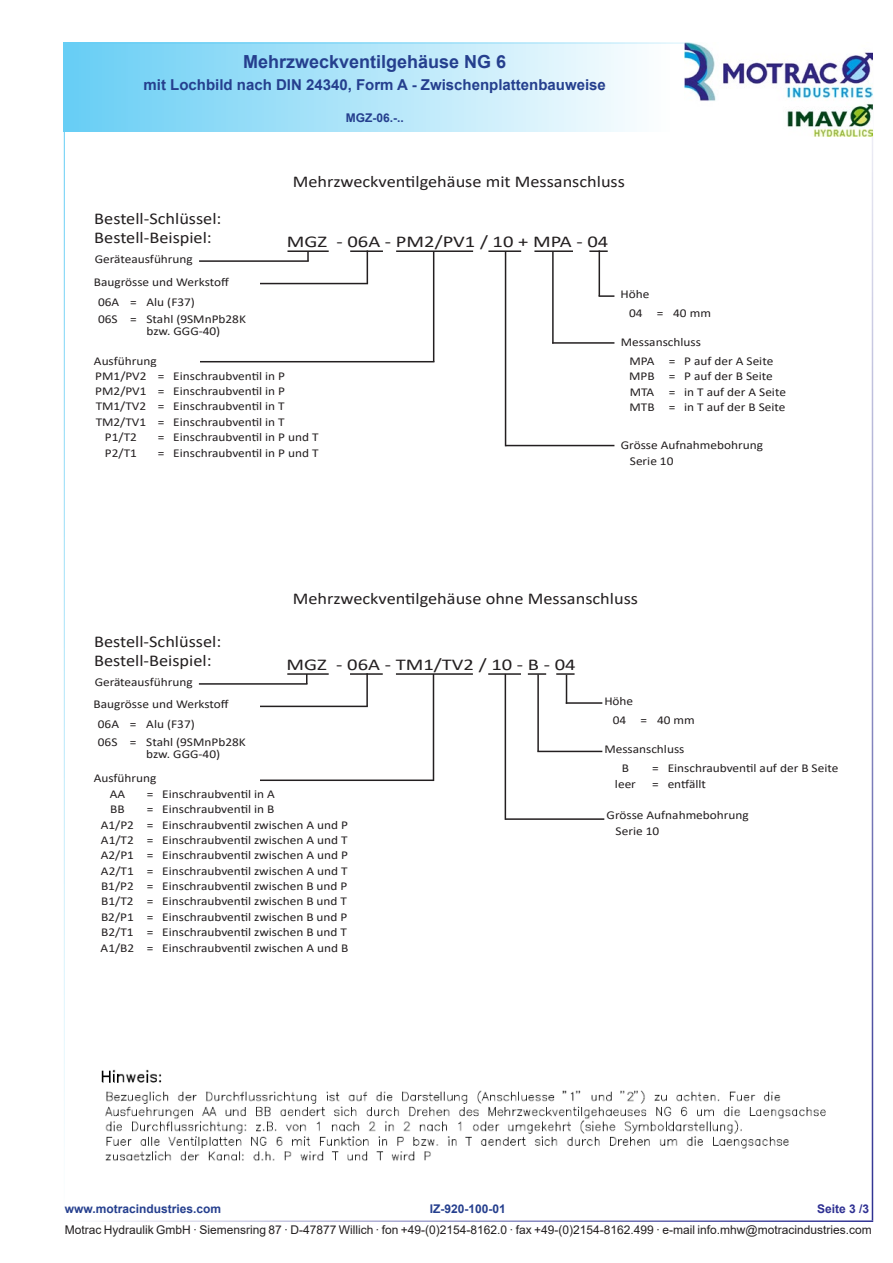
<style>
.page{position:relative;width:893px;height:1263px;background:#fff}
.page>*{position:absolute;margin:0;border:0;box-sizing:border-box;transform-origin:0 0}
.t1{font:700 18px "Arial";color:#253f8e}
.t2{font:16.5px/19.2px "Calibri";color:#231f20;scale:1.11 1}
.t3{font:16.5px "Calibri";color:#231f20;scale:1.25 1}
.t4{font:700 15px "Arial";color:#253f8e}
.t5{font:12px/15.5px "Calibri";color:#231f20;scale:1.11 1}
.t6{font:12px "Arial";color:#231f20}
.t7{font:700 12px "Arial";color:#253f8e}
.t8{font:700 12px "Arial";color:#2e3092}
</style>
<div class="page">
<div style="left:64px;top:43px;width:606px;height:89px;background:linear-gradient(to right,#66cef5,#fdfefe)"></div>
<hr style="left:64px;top:43px;width:808px;height:1px;background:#67cef5">
<hr style="left:64px;top:1220px;width:809px;height:2px;background:#2e3092">
<hr style="left:64px;top:43px;width:1px;height:1177px;background:#67cef5">
<hr style="left:872px;top:43px;width:1px;height:1177px;background:#2e3092">
<img style="left:685px;top:43px;width:187px;height:93px">
<hr style="left:266px;top:376px;width:95px;height:1px;background:#231f20">
<hr style="left:287px;top:250px;width:42px;height:2px;background:#231f20">
<hr style="left:350px;top:250px;width:33px;height:2px;background:#231f20">
<hr style="left:396px;top:250px;width:77px;height:2px;background:#231f20">
<svg style="left:589px;top:250px;width:19px;height:2px"></svg>
<hr style="left:534px;top:250px;width:39px;height:2px;background:#231f20">
<svg style="left:307px;top:252px;width:2px;height:8px"></svg>
<hr style="left:367px;top:250px;width:1px;height:33px;background:#231f20">
<hr style="left:433px;top:251px;width:1px;height:111px;background:#231f20">
<hr style="left:552px;top:252px;width:2px;height:92px;background:#231f20">
<hr style="left:599px;top:250px;width:1px;height:46px;background:#231f20">
<hr style="left:199px;top:260px;width:110px;height:2px;background:#231f20">
<hr style="left:232px;top:283px;width:136px;height:1px;background:#231f20">
<svg style="left:599px;top:295px;width:15px;height:2px"></svg>
<hr style="left:552px;top:342px;width:62px;height:2px;background:#231f20">
<hr style="left:188px;top:361px;width:246px;height:1px;background:#231f20">
<hr style="left:488px;top:250px;width:33px;height:2px;background:#231f20">
<hr style="left:505px;top:251px;width:1px;height:195px;background:#231f20">
<hr style="left:506px;top:445px;width:108px;height:1px;background:#231f20">
<div style="left:94px;top:356px;width:105px;height:16px;background:#fff"></div>
<div style="left:90px;top:367px;width:234px;height:98px;background:#fff"></div>
<div style="left:94px;top:276px;width:166px;height:16px;background:#fff"></div>
<hr style="left:287px;top:673px;width:42px;height:2px;background:#231f20">
<hr style="left:350px;top:673px;width:33px;height:2px;background:#231f20">
<hr style="left:396px;top:673px;width:77px;height:2px;background:#231f20">
<hr style="left:366px;top:673px;width:2px;height:33px;background:#231f20">
<hr style="left:433px;top:674px;width:1px;height:107px;background:#231f20">
<svg style="left:556px;top:673px;width:19px;height:31px"></svg>
<hr style="left:199px;top:683px;width:108px;height:2px;background:#231f20">
<hr style="left:232px;top:706px;width:136px;height:1px;background:#231f20">
<hr style="left:566px;top:702px;width:36px;height:2px;background:#231f20">
<hr style="left:188px;top:779px;width:245px;height:2px;background:#231f20">
<hr style="left:488px;top:673px;width:33px;height:2px;background:#231f20">
<hr style="left:505px;top:674px;width:1px;height:146px;background:#231f20">
<hr style="left:537px;top:751px;width:65px;height:1px;background:#231f20">
<div style="left:94px;top:772px;width:166px;height:16px;background:#fff"></div>
<div style="left:94px;top:699px;width:165px;height:16px;background:#fff"></div>
<img style="left:101px;top:1069px;width:725px;height:92px">
<hr style="left:505px;top:818px;width:99px;height:2px;background:#231f20">
<svg style="left:528px;top:673px;width:18px;height:2px"></svg>
<hr style="left:537px;top:674px;width:2px;height:77px;background:#231f20">
<h1 class="t1" style="left:243px;top:49px;width:265px">Mehrzweckventilgehäuse NG 6</h1>
<p class="t4" style="left:144px;top:74px;width:464px">mit Lochbild nach DIN 24340, Form A - Zwischenplattenbauweise</p>
<p class="t7" style="left:346px;top:109px;width:60px">MGZ-06.-..</p>
<h2 class="t2" style="left:94px;top:208px;width:116px">Bestell-Schlüssel:<br>Bestell-Beispiel:</h2>
<p class="t5" style="left:95px;top:251px;width:90px">Geräteausführung</p>
<p class="t5" style="left:94px;top:273px;width:123px">Baugrösse und Werkstoff</p>
<h2 class="t2" style="left:293px;top:172px;width:301px">Mehrzweckventilgehäuse mit Messanschluss</h2>
<h2 class="t3" style="left:287px;top:230px;width:259px">MGZ - 06A - PM2/PV1 / 10 + MPA - 04</h2>
<p class="t5" style="left:98px;top:293px;width:135px;line-height:17.5px">06A = Alu (F37)<br>06S = Stahl (9SMnPb28K</p>
<p class="t5" style="left:147px;top:323px;width:68px">bzw. GGG-40)</p>
<p class="t5" style="left:94px;top:353px;width:58px">Ausführung</p>
<p class="t5" style="left:95px;top:368px;width:173px">PM1/PV2 = Einschraubventil in P</p>
<p class="t5" style="left:95px;top:383px;width:173px">PM2/PV1 = Einschraubventil in P</p>
<p class="t5" style="left:96px;top:398px;width:172px">TM1/TV2 = Einschraubventil in T</p>
<p class="t5" style="left:96px;top:414px;width:172px">TM2/TV1 = Einschraubventil in T</p>
<p class="t5" style="left:105px;top:429px;width:30px">P1/T2</p>
<p class="t5" style="left:158px;top:429px;width:146px">= Einschraubventil in P und T</p>
<p class="t5" style="left:105px;top:445px;width:30px">P2/T1</p>
<p class="t5" style="left:158px;top:445px;width:146px">= Einschraubventil in P und T</p>
<p class="t5" style="left:620px;top:286px;width:28px">Höhe</p>
<p class="t5" style="left:629px;top:305px;width:75px">04 = 40 mm</p>
<p class="t5" style="left:629px;top:353px;width:143px">MPA = P auf der A Seite<br>MPB = P auf der B Seite<br>MTA = in T auf der A Seite<br>MTB = in T auf der B Seite</p>
<p class="t5" style="left:621px;top:334px;width:74px">Messanschluss</p>
<p class="t5" style="left:630px;top:436px;width:121px;line-height:16.2px;text-indent:-9px">Grösse Aufnahmebohrung<br>Serie 10</p>
<h2 class="t2" style="left:94px;top:631px;width:116px">Bestell-Schlüssel:<br>Bestell-Beispiel:</h2>
<p class="t5" style="left:95px;top:674px;width:90px">Geräteausführung</p>
<h2 class="t2" style="left:293px;top:589px;width:313px">Mehrzweckventilgehäuse ohne Messanschluss</h2>
<h2 class="t3" style="left:287px;top:653px;width:233px">MGZ - 06A - TM1/TV2 / 10 - B - 04</h2>
<p class="t5" style="left:94px;top:696px;width:123px">Baugrösse und Werkstoff</p>
<p class="t5" style="left:604px;top:693px;width:28px">Höhe</p>
<p class="t5" style="left:98px;top:716px;width:89px">06A = Alu (F37)</p>
<p class="t5" style="left:613px;top:712px;width:75px">04 = 40 mm</p>
<p class="t5" style="left:146px;top:736px;width:91px;line-height:12px;text-indent:-48px">06S = Stahl (9SMnPb28K bzw. GGG-40)</p>
<p class="t5" style="left:110px;top:769px;width:44px;line-height:16.2px;text-indent:-16px">Ausführung<br>AA</p>
<p class="t5" style="left:604px;top:741px;width:74px">Messanschluss</p>
<p class="t5" style="left:622px;top:760px;width:8px">B</p>
<p class="t5" style="left:652px;top:760px;width:169px">= Einschraubventil auf der B Seite</p>
<p class="t5" style="left:615px;top:775px;width:20px">leer</p>
<p class="t5" style="left:652px;top:775px;width:50px">= entfällt</p>
<p class="t5" style="left:147px;top:786px;width:117px">= Einschraubventil in A</p>
<p class="t5" style="left:101px;top:801px;width:225px;text-indent:46px">= Einschraubventil in B<br>A1/P2 = Einschraubventil zwischen A und P A1/T2 = Einschraubventil zwischen A und T A2/P1 = Einschraubventil zwischen A und P A2/T1 = Einschraubventil zwischen A und T B1/P2 = Einschraubventil zwischen B und P B1/T2 = Einschraubventil zwischen B und T B2/P1 = Einschraubventil zwischen B und P B2/T1 = Einschraubventil zwischen B und T A1/B2 = Einschraubventil zwischen A und B</p>
<p class="t5" style="left:110px;top:801px;width:15px">BB</p>
<p class="t5" style="left:616px;top:807px;width:122px;line-height:16.2px;text-indent:-9px">Grösse Aufnahmebohrung<br>Serie 10</p>
<p class="t7" style="left:430px;top:1200px;width:78px">IZ-920-100-01</p>
<p class="t7" style="left:65px;top:1201px;width:158px">www.motracindustries.com</p>
<p class="t8" style="left:817px;top:1201px;width:54px">Seite 3 /3</p>
<p class="t6" style="left:65px;top:1221px;width:808px">Motrac Hydraulik GmbH · Siemensring 87 · D-47877 Willich · fon +49-(0)2154-8162.0 · fax +49-(0)2154-8162.499 · e-mail info.mhw@motracindustries.com</p>
</div>
